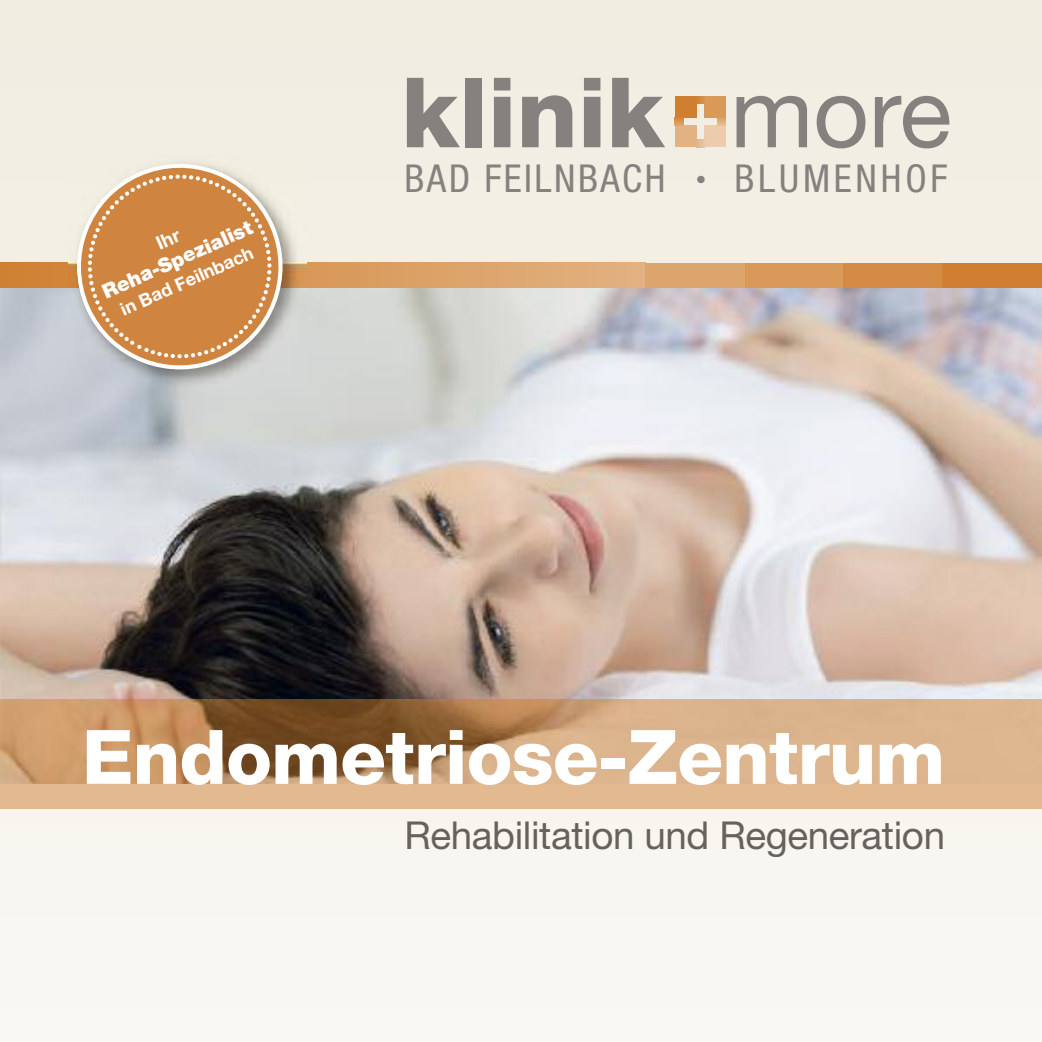
<style>
.page{position:relative;width:1042px;height:1042px;background:#fff}
.page>*{position:absolute;margin:0;border:0;box-sizing:border-box;transform-origin:0 0}
.t1{font:800 97.12px "Helvetica Neue LT";color:#86817e}
.t2{font:800 75.25px "Helvetica Neue LT";letter-spacing:-.01em;color:#fff}
.t3{font:38.5px "Helvetica Neue LT";letter-spacing:-.01em;color:#68615e}
.t4{font:condensed 38.5px "Helvetica Neue LT";letter-spacing:.065em;color:#86817e}
.t5{font:900 20.12px "Helvetica Neue LT";color:#fff}
.t6{font:700 18.2px "Helvetica Neue LT";color:#fff}
.s1{font-weight:400}
.s2{font-size:21px}
</style>
<div class="page">
<div style="left:0;top:0;width:1042px;height:1042px;background:linear-gradient(to right,#f5f2ea,#f5f2e9)"></div>
<img style="left:0;top:288px;width:1042px;height:521px">
<svg style="left:0;top:263px;width:645px;height:25px;background:#da9f63"></svg>
<div style="left:744px;top:263px;width:99px;height:25px;background:#d89959"></div>
<div style="left:645px;top:263px;width:99px;height:25px;background:#dda56e"></div>
<div style="left:843px;top:263px;width:100px;height:25px;background:#d48c44"></div>
<div style="left:943px;top:263px;width:99px;height:25px;background:#cf7f2f"></div>
<img style="left:0;top:699px;width:1042px;height:85px">
<div style="left:675px;top:96px;width:21px;height:22px;background:#cf7f2f"></div>
<div style="left:704px;top:96px;width:22px;height:22px;background:#d89959"></div>
<div style="left:675px;top:126px;width:21px;height:21px;background:#e2b283"></div>
<div style="left:704px;top:126px;width:22px;height:21px;background:#ecccac"></div>
<svg style="left:696px;top:96px;width:8px;height:8px"></svg>
<svg style="left:696px;top:140px;width:8px;height:7px"></svg>
<svg style="left:675px;top:118px;width:8px;height:8px"></svg>
<svg style="left:717px;top:118px;width:9px;height:8px"></svg>
<img style="left:69px;top:155px;width:238px;height:238px">
<svg style="left:77px;top:164px;width:206px;height:206px;background:#d3a06e"></svg>
<p class="t5" style="left:100px;top:286px;width:164px;rotate:-24deg">Reha-Spezialist</p>
<p class="t6" style="left:119px;top:304px;width:145px;rotate:-24deg">in Bad Feilnbach</p>
<h1 class="t1" style="left:401px;top:78px;width:552px">klinik <span class="s1">more</span></h1>
<p class="t4" style="left:404px;top:165px;width:545px">BAD FEILNBACH <span class="s2">•</span> BLUMENHOF</p>
<h2 class="t2" style="left:82px;top:730px;width:864px">Endometriose-Zentrum</h2>
<p class="t3" style="left:404px;top:821px;width:542px">Rehabilitation und Regeneration</p>
</div>
